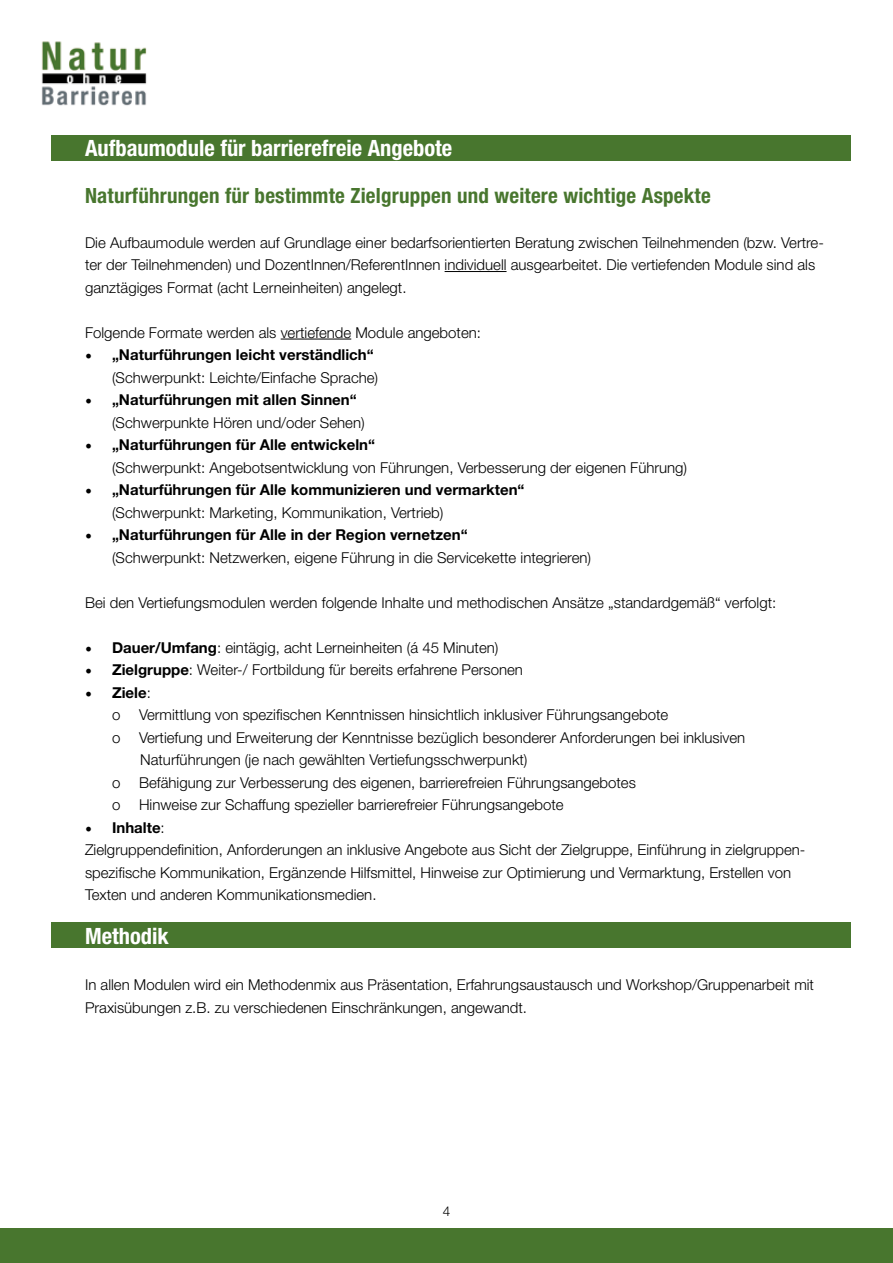
<style>
.page{position:relative;width:893px;height:1263px;background:#fff}
.page>*{position:absolute;margin:0;border:0;box-sizing:border-box;transform-origin:0 0}
.t1{font:700 condensed 22.5px "Helvetica Neue LT Std";color:#fff}
.t2{font:700 condensed 21px "Helvetica Neue LT Std";letter-spacing:.01em;color:#48762e}
.t3{font:300 15px/22.5px "Helvetica Neue LT Std";color:#000}
.t4{font:700 15px/22.5px "Helvetica Neue LT Std";color:#000}
.t5{font:300 13.5px "Helvetica Neue LT Std";color:#000}
.s1{font-family:"Minion Pro";font-weight:400;font-size:18px}
.s2{font-weight:700}
.s3{font-weight:300}
</style>
<div class="page">
<img style="left:41px;top:41px;width:106px;height:65px">
<div style="left:51px;top:923px;width:799px;height:25px;background:#48762e"></div>
<div style="left:51px;top:135px;width:799px;height:26px;background:#48762e"></div>
<div style="left:0;top:1229px;width:893px;height:34px;background:#48762e"></div>
<hr style="left:445px;top:271px;width:62px;height:1px;background:#000">
<hr style="left:281px;top:339px;width:70px;height:1px;background:#000">
<h1 class="t1" style="left:85px;top:134px;width:369px">Aufbaumodule für barrierefreie Angebote</h1>
<h2 class="t2" style="left:85px;top:182px;width:627px">Naturführungen für bestimmte Zielgruppen und weitere wichtige Aspekte</h2>
<p class="t3" style="left:85px;top:231px;width:740px">Die Aufbaumodule werden auf Grundlage einer bedarfsorientierten Beratung zwischen Teilnehmenden (bzw. Vertre&shy;ter der Teilnehmenden) und DozentInnen/ReferentInnen individuell ausgearbeitet. Die vertiefenden Module sind als ganztägiges Format (acht Lerneinheiten) angelegt.</p>
<p class="t3" style="left:85px;top:321px;width:397px">Folgende Formate werden als vertiefende Module angeboten:</p>
<p class="t3" style="left:112px;top:343px;width:268px;text-indent:-27px"><span class="s1">•</span> <span class="s2">„Naturführungen leicht verständlich“ </span>(Schwerpunkt: Leichte/Einfache Sprache)</p>
<p class="t3" style="left:112px;top:388px;width:254px;text-indent:-27px"><span class="s1">•</span> <span class="s2">„Naturführungen mit allen Sinnen“ </span>(Schwerpunkte Hören und/oder Sehen)</p>
<p class="t3" style="left:112px;top:433px;width:577px;text-indent:-27px"><span class="s1">•</span> <span class="s2">„Naturführungen für Alle entwickeln“<br></span>(Schwerpunkt: Angebotsentwicklung von Führungen, Verbesserung der eigenen Führung)</p>
<p class="t4" style="left:112px;top:478px;width:414px;text-indent:-27px"><span class="s1">•</span> „Naturführungen für Alle kommunizieren und vermarkten“ <span class="s3">(Schwerpunkt: Marketing, Kommunikation, Vertrieb)</span></p>
<p class="t3" style="left:112px;top:523px;width:481px;text-indent:-27px"><span class="s1">•</span> <span class="s2">„Naturführungen für Alle in der Region vernetzen“<br></span>(Schwerpunkt: Netzwerken, eigene Führung in die Servicekette integrieren)</p>
<p class="t3" style="left:85px;top:591px;width:693px">Bei den Vertiefungsmodulen werden folgende Inhalte und methodischen Ansätze „standardgemäß“ verfolgt:</p>
<p class="t3" style="left:85px;top:636px;width:415px"><span class="s1">•</span> <span class="s2">Dauer/Umfang</span>: eintägig, acht Lerneinheiten (á 45 Minuten)</p>
<p class="t3" style="left:85px;top:658px;width:439px"><span class="s1">•</span> <span class="s2">Zielgruppe</span>: Weiter-/ Fortbildung für bereits erfahrene Personen</p>
<p class="t4" style="left:85px;top:681px;width:67px"><span class="s1">•</span> Ziele<span class="s3">:</span></p>
<p class="t3" style="left:112px;top:703px;width:558px">o Vermittlung von spezifischen Kenntnissen hinsichtlich inklusiver Führungsangebote</p>
<p class="t3" style="left:112px;top:726px;width:635px">o Vertiefung und Erweiterung der Kenntnisse bezüglich besonderer Anforderungen bei inklusiven</p>
<p class="t3" style="left:140px;top:748px;width:389px">Naturführungen (je nach gewählten Vertiefungsschwerpunkt)</p>
<p class="t3" style="left:112px;top:771px;width:525px">o Befähigung zur Verbesserung des eigenen, barrierefreien Führungsangebotes</p>
<p class="t3" style="left:112px;top:793px;width:453px">o Hinweise zur Schaffung spezieller barrierefreier Führungsangebote</p>
<p class="t3" style="left:85px;top:816px;width:722px"><span class="s1">•</span> <span class="s2">Inhalte</span>:<br>Zielgruppendefinition, Anforderungen an inklusive Angebote aus Sicht der Zielgruppe, Einführung in zielgruppen&shy;spezifische Kommunikation, Ergänzende Hilfsmittel, Hinweise zur Optimierung und Vermarktung, Erstellen von Texten und anderen Kommunikationsmedien.</p>
<h1 class="t1" style="left:85px;top:922px;width:85px">Methodik</h1>
<p class="t3" style="left:85px;top:973px;width:730px">In allen Modulen wird ein Methodenmix aus Präsentation, Erfahrungsaustausch und Workshop/Gruppenarbeit mit<br>Praxisübungen z.B. zu verschiedenen Einschränkungen, angewandt.</p>
<p class="t5" style="left:443px;top:1203px;width:9px">4</p>
</div>
